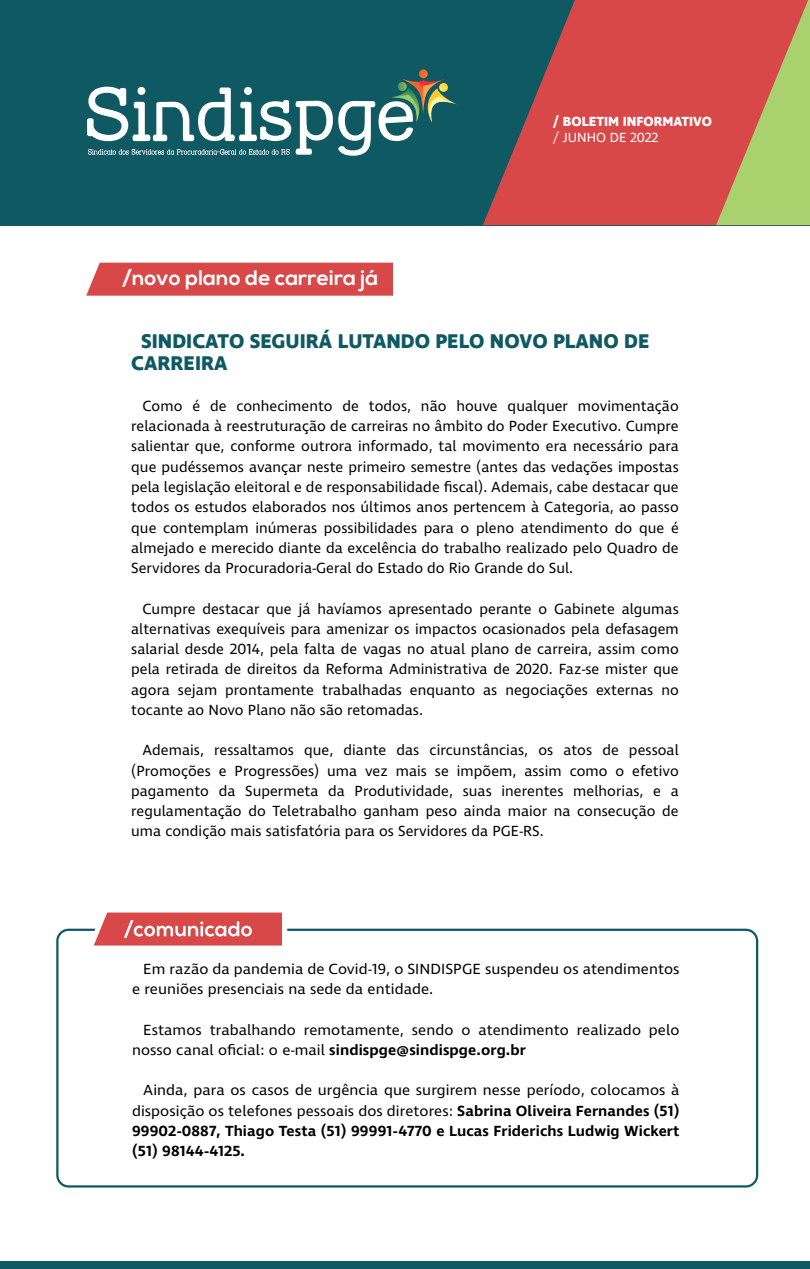
<style>
.page{position:relative;width:810px;height:1269px;background:#fff}
.page>*{position:absolute;margin:0;border:0;box-sizing:border-box;transform-origin:0 0}
.t1{font:700 21px "Nexa";letter-spacing:.005em;color:#fff}
.t2{font:700 20.25px/22.5px "Ingra";color:#0f5963}
.t3{font:15px/20.2px "Ingra";letter-spacing:.005em;color:#000001;text-align:justify}
.t4{font:600 15px/20.2px "Ingra";letter-spacing:.005em;color:#000001;text-align:justify}
.t5{font:700 13.5px "Ingra";color:#fff}
.t6{font:13.5px "Ingra";color:#fff}
.s1{font-weight:600}
.s2{font-weight:400}
</style>
<div class="page">
<div style="left:0;top:1261px;width:810px;height:7px;background:#0f5963"></div>
<div style="left:0;top:0;width:810px;height:225px;background:#0f5963"></div>
<svg style="left:483px;top:0;width:233px;height:225px;fill:#d94848"></svg>
<svg style="left:716px;top:0;width:94px;height:225px;background:#c08e5b"></svg>
<svg style="left:87px;top:69px;width:370px;height:87px"></svg>
<svg style="left:86px;top:262px;width:307px;height:34px;background:#da5151"></svg>
<div style="left:56px;top:928px;width:702px;height:259px;border:2px solid #0f5963;border-radius:11px"></div>
<svg style="left:88px;top:912px;width:199px;height:33px"></svg>
<h1 class="t1" style="left:123px;top:266px;width:257px">/novo plano de carreira já</h1>
<p class="t5" style="left:553px;top:113px;width:161px">/ BOLETIM INFORMATIVO</p>
<p class="t6" style="left:553px;top:129px;width:107px">/ JUNHO DE 2022</p>
<h2 class="t2" style="left:131px;top:331px;width:520px;text-indent:10px">SINDICATO SEGUIRÁ LUTANDO PELO NOVO PLANO DE<br>CARREIRA</h2>
<p class="t3" style="left:131px;top:396px;width:549px;text-indent:11px">Como é de conhecimento de todos, não houve qualquer movimentação relacionada à reestruturação de carreiras no âmbito do Poder Executivo. Cumpre salientar que, conforme outrora informado, tal movimento era necessário para que pudéssemos avançar neste primeiro semestre (antes das vedações impostas pela legislação eleitoral e de responsabilidade fiscal). Ademais, cabe destacar que todos os estudos elaborados nos últimos anos pertencem à Categoria, ao passo que contemplam inúmeras possibilidades para o pleno atendimento do que é almejado e merecido diante da excelência do trabalho realizado pelo Quadro de Servidores da Procuradoria-Geral do Estado do Rio Grande do Sul.</p>
<p class="t3" style="left:131px;top:599px;width:549px;text-indent:11px">Cumpre destacar que já havíamos apresentado perante o Gabinete algumas alternativas exequíveis para amenizar os impactos ocasionados pela defasagem salarial desde 2014, pela falta de vagas no atual plano de carreira, assim como pela retirada de direitos da Reforma Administrativa de 2020. Faz-se mister que agora sejam prontamente trabalhadas enquanto as negociações externas no tocante ao Novo Plano não são retomadas.</p>
<p class="t3" style="left:131px;top:741px;width:549px;text-indent:11px">Ademais, ressaltamos que, diante das circunstâncias, os atos de pessoal (Promoções e Progressões) uma vez mais se impõem, assim como o efetivo pagamento da Supermeta da Produtividade, suas inerentes melhorias, e a regulamentação do Teletrabalho ganham peso ainda maior na consecução de uma condição mais satisfatória para os Servidores da PGE-RS.</p>
<p class="t3" style="left:132px;top:959px;width:549px;text-indent:11px">Em razão da pandemia de Covid-19, o SINDISPGE suspendeu os atendimentos e reuniões presenciais na sede da entidade.</p>
<p class="t3" style="left:132px;top:1020px;width:549px;text-indent:11px">Estamos trabalhando remotamente, sendo o atendimento realizado pelo nosso canal oficial: o e-mail <span class="s1">sindispge@sindispge.org.br</span></p>
<p class="t4" style="left:132px;top:1080px;width:549px;text-indent:11px"><span class="s2">Ainda, para os casos de urgência que surgirem nesse período, colocamos à disposição os telefones pessoais dos diretores:</span> Sabrina Oliveira Fernandes (51)<br>99902-0887, Thiago Testa (51) 99991-4770 e Lucas Friderichs Ludwig Wickert (51) 98144-4125.</p>
</div>
